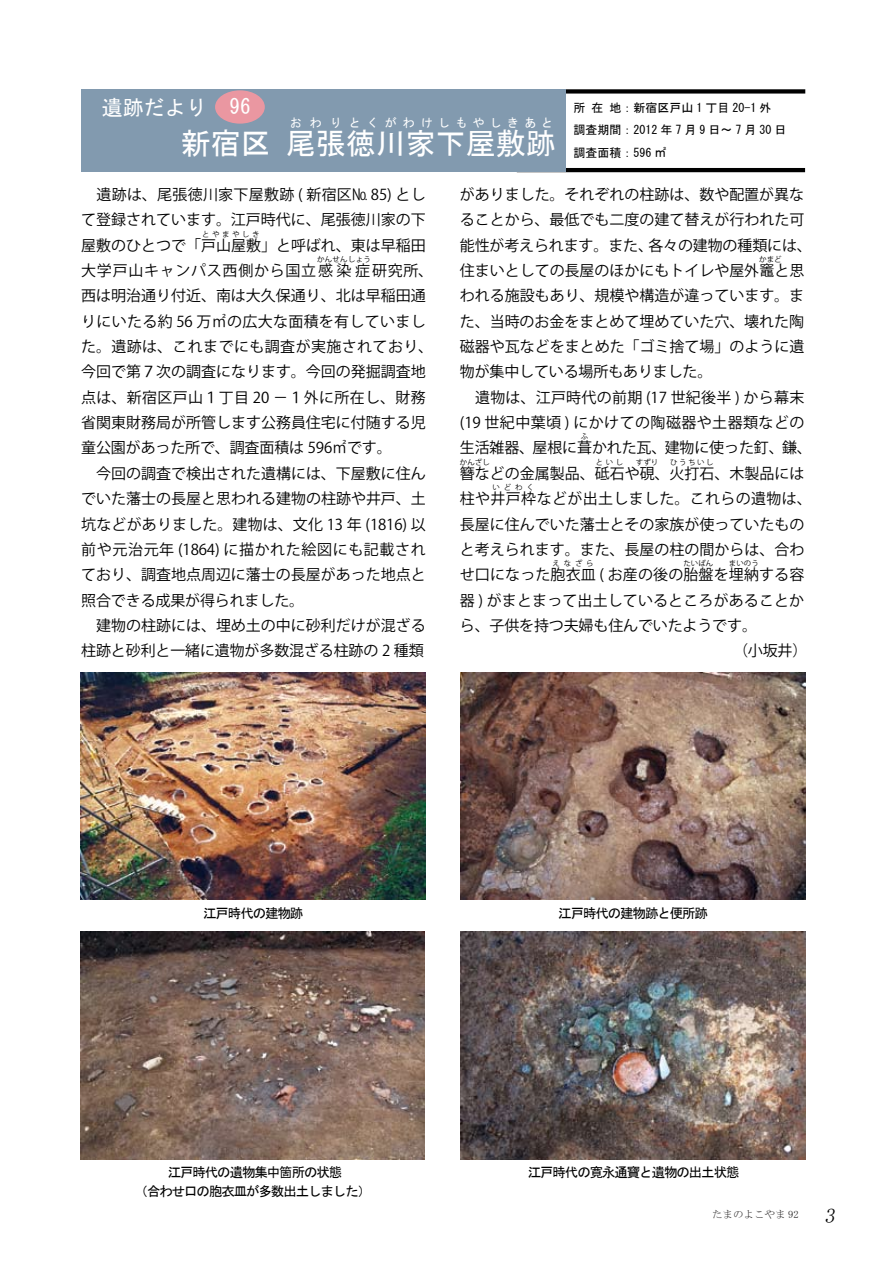
<style>
.page{position:relative;width:893px;height:1263px;background:#fff}
.page>*{position:absolute;margin:0;border:0;box-sizing:border-box;transform-origin:0 0}
.t1{font:30px "MS Gothic";color:#fff}
.t2{font:21px "MS Gothic";color:#fff}
.t3{font:15px/25.3px "Koz Go Pro";color:#000}
.t4{font:15px "Koz Go Pro";letter-spacing:.025em;color:#000}
.t5{font:15px "Koz Go Pro";letter-spacing:.045em;color:#000}
.t6{font:13.5px/19.2px "MS Gothic";letter-spacing:-.08em;color:#000;text-align:center}
.t7{font:12px/22.5px "MS Gothic";color:#000}
.t8{font:12px "MS Gothic";letter-spacing:.465em;color:#fff}
.t9{font:12px "MS Gothic";letter-spacing:.43em;color:#fff}
.t10{font:10.5px "MS Mincho";color:#201e1e}
.t11{font:7.5px "Koz Go Pro";letter-spacing:.035em;color:#000}
</style>
<div class="page">
<div style="left:516px;top:89px;width:289px;height:5px;background:#000"></div>
<hr style="left:517px;top:168px;width:288px;height:4px;background:#000">
<div style="left:81px;top:89px;width:485px;height:83px;background:#829aaf"></div>
<div style="left:215px;top:90px;width:50px;height:34px;background:#ea97a1;border-radius:50%"></div>
<img style="left:81px;top:672px;width:344px;height:228px">
<img style="left:80px;top:932px;width:345px;height:227px">
<img style="left:461px;top:672px;width:344px;height:228px">
<img style="left:461px;top:931px;width:344px;height:228px">
<h2 class="t2" style="left:102px;top:97px;width:106px">遺跡だより</h2>
<h1 class="t1" style="left:181px;top:128px;width:377px">新宿区 尾張徳川家下屋敷跡</h1>
<h2 class="t2" style="left:229px;top:96px;width:22px">96</h2>
<p class="t8" style="left:290px;top:116px;width:54px">おわり</p>
<p class="t8" style="left:349px;top:116px;width:85px">とくがわけ</p>
<p class="t9" style="left:438px;top:116px;width:116px">しもやしきあと</p>
<p class="t7" style="left:574px;top:96px;width:214px">所 在 地：新宿区戸山 1 丁目 20-1 外調査期間：2012 年 7 月 9 日～ 7 月 30 日調査面積：596 ㎡</p>
<p class="t3" style="left:81px;top:182px;width:346px;text-align:justify">　遺跡は、尾張徳川家下屋敷跡 ( 新宿区№ 85) として登録されています。江戸時代に、尾張徳川家の下屋敷のひとつで「戸山屋敷」と呼ばれ、東は早稲田</p>
<p class="t11" style="left:202px;top:229px;width:59px">とやまやしき</p>
<p class="t5" style="left:81px;top:261px;width:354px">大学戸山キャンパス西側から国立感染症研究所、</p>
<p class="t11" style="left:317px;top:254px;width:55px">かんせんしょう</p>
<p class="t3" style="left:81px;top:284px;width:353px">西は明治通り付近、南は大久保通り、北は早稲田通りにいたる約 56 万㎡の広大な面積を有していました。遺跡は、これまでにも調査が実施されており、今回で第７次の調査になります。今回の発掘調査地点は、新宿区戸山１丁目 20 －１外に所在し、財務省関東財務局が所管します公務員住宅に付随する児童公園があった所で、調査面積は 596㎡です。<br>　今回の調査で検出された遺構には、下屋敷に住んでいた藩士の長屋と思われる建物の柱跡や井戸、土坑などがありました。建物は、文化 13 年 (1816) 以前や元治元年 (1864) に描かれた絵図にも記載されており、調査地点周辺に藩士の長屋があった地点と照合できる成果が得られました。<br>　建物の柱跡には、埋め土の中に砂利だけが混ざる柱跡と砂利と一緒に遺物が多数混ざる柱跡の 2 種類</p>
<p class="t3" style="left:460px;top:182px;width:354px">がありました。それぞれの柱跡は、数や配置が異なることから、最低でも二度の建て替えが行われた可能性が考えられます。また、各々の建物の種類には、住まいとしての長屋のほかにもトイレや屋外竈と思</p>
<p class="t11" style="left:759px;top:254px;width:24px">かまど</p>
<p class="t3" style="left:460px;top:284px;width:354px">われる施設もあり、規模や構造が違っています。また、当時のお金をまとめて埋めていた穴、壊れた陶磁器や瓦などをまとめた｢ゴミ捨て場｣のように遺物が集中している場所もありました。<br>　遺物は、江戸時代の前期 (17 世紀後半 ) から幕末(19 世紀中葉頃 ) にかけての陶磁器や土器類などの生活雑器、屋根に葺かれた瓦、建物に使った釘、鎌、</p>
<p class="t11" style="left:581px;top:432px;width:9px">ふ</p>
<p class="t3" style="left:460px;top:461px;width:346px">簪などの金属製品、砥石や硯、火打石、木製品には</p>
<p class="t11" style="left:460px;top:457px;width:31px">かんざし</p>
<p class="t11" style="left:596px;top:457px;width:29px">といし</p>
<p class="t11" style="left:636px;top:457px;width:24px">すずり</p>
<p class="t11" style="left:670px;top:457px;width:45px">ひうちいし</p>
<p class="t4" style="left:460px;top:489px;width:353px">柱や井戸枠などが出土しました。これらの遺物は、</p>
<p class="t11" style="left:492px;top:482px;width:43px">いどわく</p>
<p class="t3" style="left:460px;top:512px;width:346px;text-align:justify">長屋に住んでいた藩士とその家族が使っていたものと考えられます。また、長屋の柱の間からは、合わせ口になった胞衣皿 ( お産の後の胎盤を埋納する容</p>
<p class="t11" style="left:552px;top:558px;width:43px">えなざら</p>
<p class="t11" style="left:683px;top:558px;width:31px">たいばん</p>
<p class="t11" style="left:729px;top:558px;width:31px">まいのう</p>
<p class="t3" style="left:460px;top:588px;width:346px">器 ) がまとまって出土しているところがあることから、子供を持つ夫婦も住んでいたようです。</p>
<p class="t6" style="left:203px;top:903px;width:102px">江戸時代の建物跡</p>
<p class="t6" style="left:558px;top:903px;width:151px">江戸時代の建物跡と便所跡</p>
<p class="t6" style="left:135px;top:1162px;width:238px">江戸時代の遺物集中箇所の状態<br>（合わせ口の胞衣皿が多数出土しました）</p>
<p class="t6" style="left:528px;top:1162px;width:213px">江戸時代の寛永通寶と遺物の出土状態</p>
<p class="t10" style="left:712px;top:1208px;width:88px">たまのよこやま 92</p>
</div>
